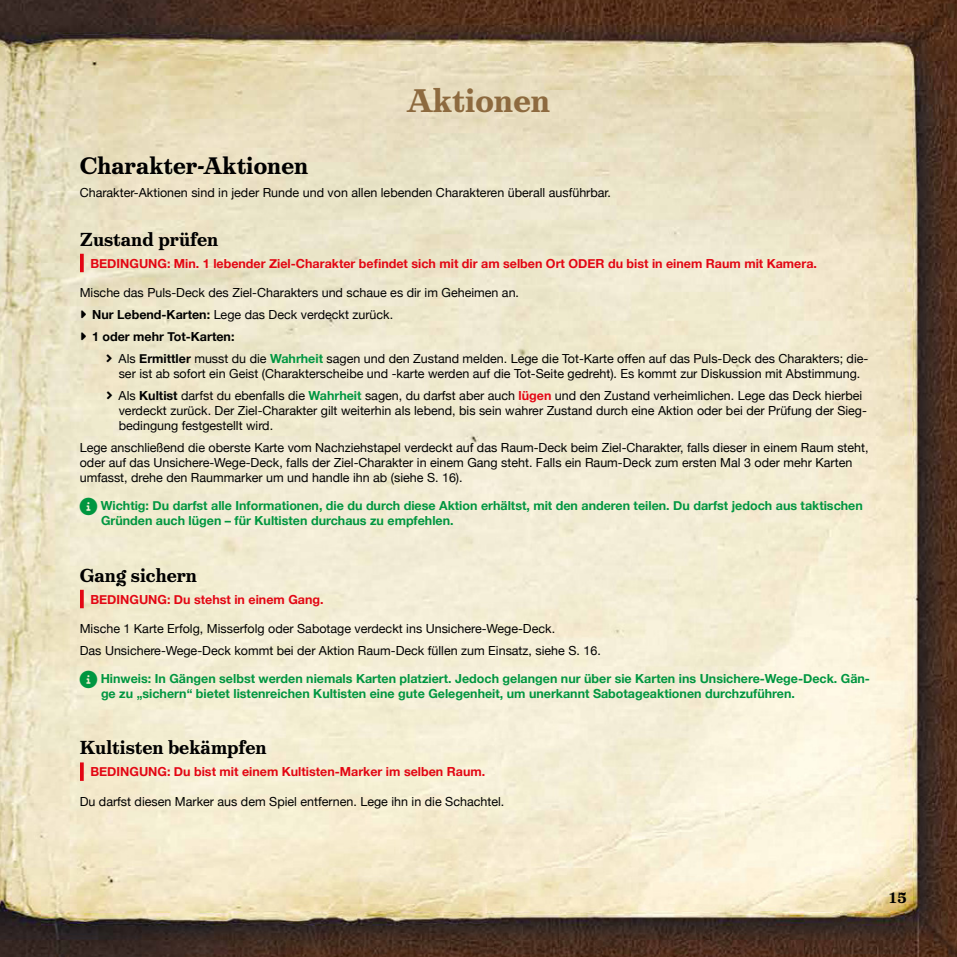
<style>
.page{position:relative;width:957px;height:957px;background:#fff}
.page>*{position:absolute;margin:0;border:0;box-sizing:border-box;transform-origin:0 0}
.t1{font:700 32.5px "Victorian Orchid";color:#8d6a3f}
.t2{font:700 23.75px "Victorian Orchid";color:#000}
.t3{font:700 18.75px "Victorian Orchid";color:#000}
.t4{font:700 15px "Victorian Orchid";color:#000}
.t5{font:12.5px/15px "Helvetica Neue";color:#000}
.t6{font:700 12.5px/15px "Helvetica Neue";color:#009640}
.t7{font:700 12.5px "Helvetica Neue";color:#e30613}
.s1{font-weight:700}
.s2{font-weight:700;color:#009640}
.s3{font-weight:700;color:#e30613}
</style>
<div class="page">
<img style="left:0;top:0;width:957px;height:957px">
<svg style="left:80px;top:254px;width:4px;height:18px"></svg>
<svg style="left:80px;top:590px;width:4px;height:18px"></svg>
<svg style="left:80px;top:762px;width:4px;height:19px"></svg>
<svg style="left:81px;top:310px;width:5px;height:8px"></svg>
<svg style="left:81px;top:332px;width:5px;height:8px"></svg>
<svg style="left:107px;top:354px;width:5px;height:8px"></svg>
<svg style="left:107px;top:392px;width:5px;height:7px"></svg>
<svg style="left:80px;top:498px;width:17px;height:17px"></svg>
<svg style="left:80px;top:670px;width:17px;height:18px"></svg>
<h1 class="t1" style="left:407px;top:82px;width:145px">Aktionen</h1>
<h2 class="t2" style="left:80px;top:152px;width:230px">Charakter-Aktionen</h2>
<p class="t5" style="left:80px;top:185px;width:533px">Charakter-Aktionen sind in jeder Runde und von allen lebenden Charakteren überall ausführbar.</p>
<h3 class="t3" style="left:80px;top:228px;width:140px">Zustand prüfen</h3>
<p class="t7" style="left:90px;top:256px;width:728px">BEDINGUNG: Min. 1 lebender Ziel-Charakter befindet sich mit dir am selben Ort ODER du bist in einem Raum mit Kamera.</p>
<p class="t5" style="left:92px;top:282px;width:428px;line-height:22.1px;text-indent:-12px">Mische das Puls-Deck des Ziel-Charakters und schaue es dir im Geheimen an.<br><span class="s1">Nur Lebend-Karten:</span> Lege das Deck verdeckt zurück.<br><span class="s1">1 oder mehr Tot-Karten:</span></p>
<p class="t5" style="left:119px;top:351px;width:751px">Als <span class="s1">Ermittler</span> musst du die <span class="s2">Wahrheit</span> sagen und den Zustand melden. Lege die Tot-Karte offen auf das Puls-Deck des Charakters; die&shy;ser ist ab sofort ein Geist (Charakterscheibe und -karte werden auf die Tot-Seite gedreht). Es kommt zur Diskussion mit Abstimmung.</p>
<p class="t5" style="left:119px;top:389px;width:750px">Als <span class="s1">Kultist</span> darfst du ebenfalls die <span class="s2">Wahrheit</span> sagen, du darfst aber auch <span class="s3">lügen</span> und den Zustand verheimlichen. Lege das Deck hierbei verdeckt zurück. Der Ziel-Charakter gilt weiterhin als lebend, bis sein wahrer Zustand durch eine Aktion oder bei der Prüfung der Sieg&shy;bedingung festgestellt wird.</p>
<p class="t5" style="left:80px;top:441px;width:790px">Lege anschließend die oberste Karte vom Nachziehstapel verdeckt auf das Raum-Deck beim Ziel-Charakter, falls dieser in einem Raum steht, oder auf das Unsichere-Wege-Deck, falls der Ziel-Charakter in einem Gang steht. Falls ein Raum-Deck zum ersten Mal 3 oder mehr Karten umfasst, drehe den Raummarker um und handle ihn ab (siehe S. 16).</p>
<p class="t6" style="left:101px;top:498px;width:763px">Wichtig: Du darfst alle Informationen, die du durch diese Aktion erhältst, mit den anderen teilen. Du darfst jedoch aus taktischen<br>Gründen auch lügen – für Kultisten durchaus zu empfehlen.</p>
<h3 class="t3" style="left:80px;top:564px;width:119px">Gang sichern</h3>
<p class="t7" style="left:90px;top:592px;width:235px">BEDINGUNG: Du stehst in einem Gang.</p>
<p class="t5" style="left:80px;top:618px;width:522px;line-height:22.1px">Mische 1 Karte Erfolg, Misserfolg oder Sabotage verdeckt ins Unsichere-Wege-Deck.<br>Das Unsichere-Wege-Deck kommt bei der Aktion Raum-Deck füllen zum Einsatz, siehe S. 16.</p>
<p class="t6" style="left:101px;top:671px;width:771px">Hinweis: In Gängen selbst werden niemals Karten platziert. Jedoch gelangen nur über sie Karten ins Unsichere-Wege-Deck. Gän&shy;ge zu „sichern“ bietet listenreichen Kultisten eine gute Gelegenheit, um unerkannt Sabotageaktionen durchzuführen.</p>
<h3 class="t3" style="left:80px;top:737px;width:189px">Kultisten bekämpfen</h3>
<p class="t7" style="left:90px;top:765px;width:396px">BEDINGUNG: Du bist mit einem Kultisten-Marker im selben Raum.</p>
<p class="t5" style="left:80px;top:794px;width:426px">Du darfst diesen Marker aus dem Spiel entfernen. Lege ihn in die Schachtel.</p>
<p class="t4" style="left:888px;top:889px;width:20px">15</p>
</div>
